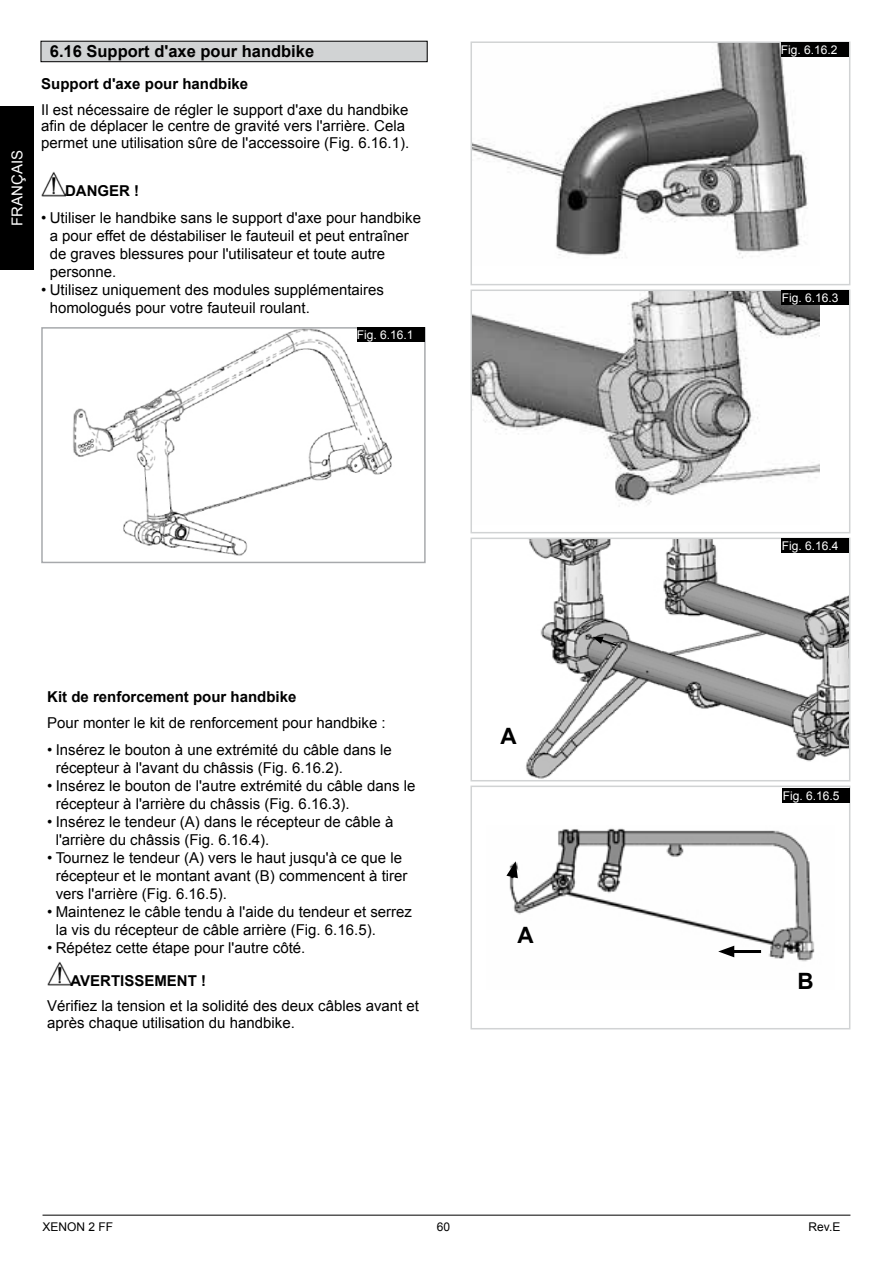
<style>
.page{position:relative;width:893px;height:1263px;background:#fff}
.page>*{position:absolute;margin:0;border:0;box-sizing:border-box;transform-origin:0 0}
.WARNING{font:700 22.5px "Arial";color:#000}
.FR_Heading{font:700 16.5px "Arial";color:#000}
.BODY_TEXT{font:15px/18px "Arial";color:#000}
.BODY_TEXT-2{font:700 15px "Arial";color:#000}
.t1{font:15px "Arial";color:#fff}
.WARNING-2{font:700 15px "Arial";color:#000}
.Figure{font:12px "Arial";color:#fff}
.t2{font:12px "Arial";color:#000}
</style>
<div class="page">
<div style="left:0;top:106px;width:34px;height:164px;background:#000"></div>
<hr style="left:43px;top:1215px;width:807px;height:1px;background:#000">
<img style="left:41px;top:172px;width:24px;height:24px">
<img style="left:73px;top:330px;width:319px;height:226px">
<div style="left:41px;top:327px;width:385px;height:236px;border:2px solid #a7a9ac"></div>
<div style="left:357px;top:327px;width:68px;height:15px;background:#000"></div>
<div style="left:41px;top:41px;width:386px;height:21px;background:#d1d3d4"></div>
<div style="left:41px;top:41px;width:387px;height:21px;border:1px solid #000"></div>
<img style="left:47px;top:961px;width:24px;height:24px">
<img style="left:473px;top:44px;width:335px;height:215px">
<div style="left:470px;top:41px;width:380px;height:244px;border:2px solid #d1d3d4"></div>
<div style="left:781px;top:42px;width:67px;height:15px;background:#000"></div>
<img style="left:473px;top:293px;width:346px;height:214px">
<div style="left:470px;top:290px;width:380px;height:243px;border:2px solid #d1d3d4"></div>
<div style="left:782px;top:291px;width:67px;height:14px;background:#000"></div>
<img style="left:525px;top:541px;width:322px;height:237px">
<div style="left:470px;top:538px;width:380px;height:243px;border:2px solid #d1d3d4"></div>
<div style="left:782px;top:539px;width:67px;height:14px;background:#000"></div>
<svg style="left:592px;top:637px;width:26px;height:10px"></svg>
<img style="left:509px;top:828px;width:306px;height:134px">
<div style="left:470px;top:785px;width:380px;height:244px;border:2px solid #d1d3d4"></div>
<div style="left:783px;top:788px;width:67px;height:15px;background:#000"></div>
<hr style="left:729px;top:950px;width:32px;height:3px;background:#000">
<svg style="left:718px;top:946px;width:16px;height:11px"></svg>
<svg style="left:506px;top:861px;width:12px;height:20px"></svg>
<p class="t1" style="left:7px;top:226px;width:77px;rotate:-90deg">FRANÇAIS</p>
<p class="FR_Heading" style="left:50px;top:40px;width:266px">6.16 Support d'axe pour handbike</p>
<p class="BODY_TEXT-2" style="left:41px;top:74px;width:208px">Support d'axe pour handbike</p>
<p class="BODY_TEXT" style="left:41px;top:101px;width:370px;line-height:16.5px">Il est nécessaire de régler le support d'axe du handbike afin de déplacer le centre de gravité vers l'arrière. Cela permet une utilisation sûre de l'accessoire (Fig. 6.16.1).</p>
<p class="WARNING-2" style="left:65px;top:181px;width:76px">DANGER !</p>
<p class="BODY_TEXT" style="left:50px;top:209px;width:373px;text-indent:-9px">• Utiliser le handbike sans le support d'axe pour handbike a pour effet de déstabiliser le fauteuil et peut entraîner de graves blessures pour l'utilisateur et toute autre personne.</p>
<p class="BODY_TEXT" style="left:50px;top:281px;width:336px;text-indent:-9px">• Utilisez uniquement des modules supplémentaires homologués pour votre fauteuil roulant.</p>
<p class="Figure" style="left:357px;top:327px;width:58px">Fig. 6.16.1</p>
<p class="Figure" style="left:781px;top:42px;width:58px">Fig. 6.16.2</p>
<p class="Figure" style="left:782px;top:290px;width:58px">Fig. 6.16.3</p>
<p class="BODY_TEXT-2" style="left:47px;top:687px;width:251px">Kit de renforcement pour handbike</p>
<p class="BODY_TEXT" style="left:47px;top:714px;width:340px">Pour monter le kit de renforcement pour handbike :</p>
<p class="BODY_TEXT" style="left:56px;top:741px;width:338px;text-indent:-9px">• Insérez le bouton à une extrémité du câble dans le récepteur à l'avant du châssis (Fig. 6.16.2).</p>
<p class="BODY_TEXT" style="left:56px;top:777px;width:361px;text-indent:-9px">• Insérez le bouton de l'autre extrémité du câble dans le récepteur à l'arrière du châssis (Fig. 6.16.3).</p>
<p class="BODY_TEXT" style="left:56px;top:813px;width:339px;text-indent:-9px">• Insérez le tendeur (A) dans le récepteur de câble à l'arrière du châssis (Fig. 6.16.4).</p>
<p class="BODY_TEXT" style="left:56px;top:849px;width:353px;text-indent:-9px">• Tournez le tendeur (A) vers le haut jusqu'à ce que le récepteur et le montant avant (B) commencent à tirer vers l'arrière (Fig. 6.16.5).</p>
<p class="BODY_TEXT" style="left:56px;top:903px;width:358px;text-indent:-9px">• Maintenez le câble tendu à l'aide du tendeur et serrez la vis du récepteur de câble arrière (Fig. 6.16.5).</p>
<p class="BODY_TEXT" style="left:47px;top:939px;width:260px">• Répétez cette étape pour l'autre côté.</p>
<p class="BODY_TEXT-2" style="left:70px;top:970px;width:137px">AVERTISSEMENT !</p>
<p class="BODY_TEXT" style="left:47px;top:998px;width:373px;line-height:16.5px">Vérifiez la tension et la solidité des deux câbles avant et après chaque utilisation du handbike.</p>
<p class="WARNING" style="left:500px;top:721px;width:18px">A</p>
<p class="WARNING" style="left:517px;top:920px;width:18px">A</p>
<p class="Figure" style="left:782px;top:538px;width:58px">Fig. 6.16.4</p>
<p class="Figure" style="left:783px;top:788px;width:58px">Fig. 6.16.5</p>
<p class="WARNING" style="left:798px;top:966px;width:18px">B</p>
<p class="t2" style="left:43px;top:1219px;width:72px">XENON 2 FF</p>
<p class="t2" style="left:437px;top:1219px;width:15px">60</p>
<p class="t2" style="left:809px;top:1219px;width:33px">Rev.E</p>
</div>
